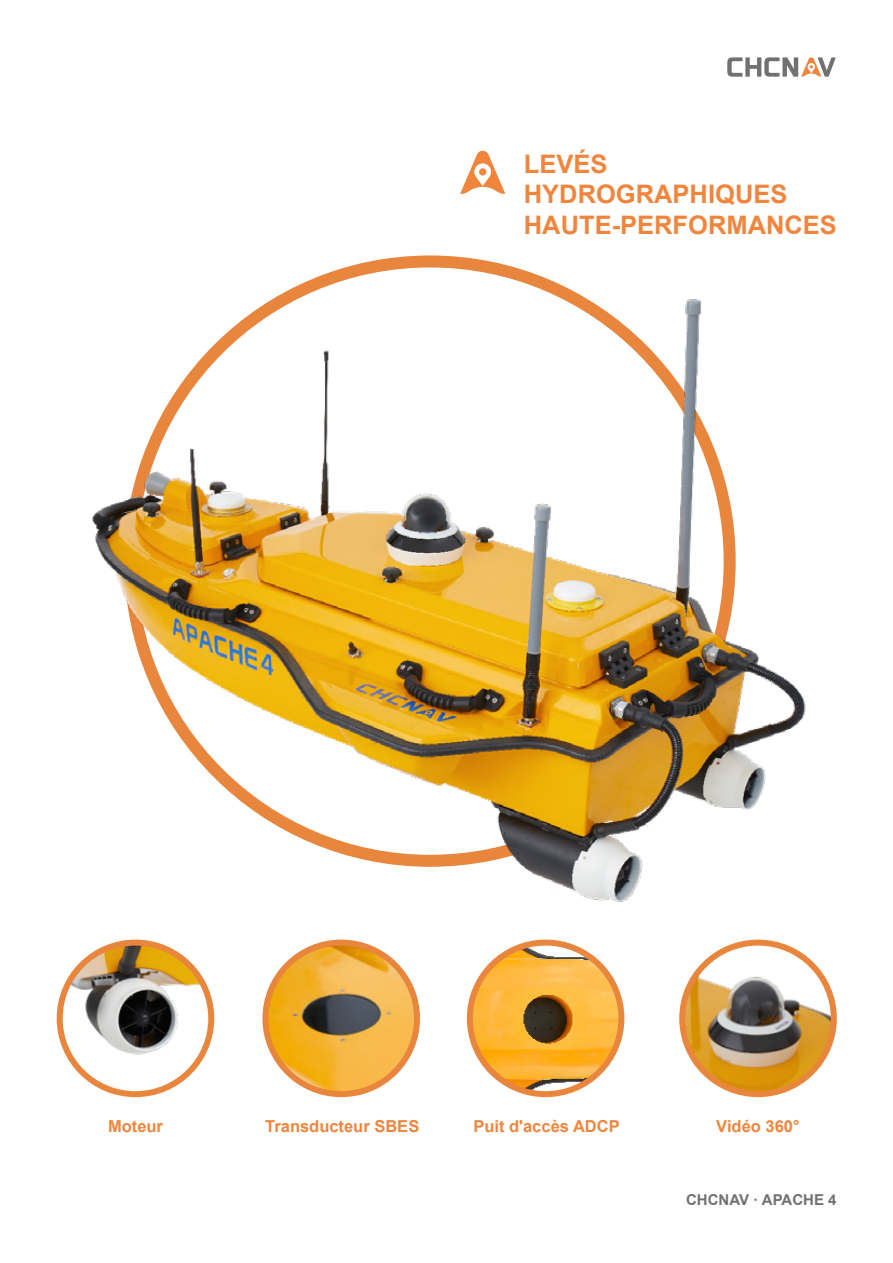
<style>
.page{position:relative;width:893px;height:1263px;background:#fff}
.page>*{position:absolute;margin:0;border:0;box-sizing:border-box;transform-origin:0 0}
.t1{font:700 25.5px/30.6px "Arial";color:#f0863d}
.t2{font:700 16.5px "Arial";color:#f0863d}
.t3{font:700 15px "Arial";color:#727171}
</style>
<div class="page">
<svg style="left:727px;top:57px;width:109px;height:20px"></svg>
<svg style="left:460px;top:151px;width:45px;height:43px"></svg>
<div style="left:479px;top:168px;width:7px;height:8px;background:#f0863d;border-radius:4px"></div>
<img style="left:92px;top:256px;width:714px;height:646px">
<img style="left:66px;top:946px;width:145px;height:118px">
<div style="left:57px;top:939px;width:157px;height:158px;border:6px solid #e9863d;border-radius:50%"></div>
<img style="left:265px;top:942px;width:152px;height:152px;border-radius:76px">
<div style="left:262px;top:939px;width:158px;height:158px;border:6px solid #e9863d;border-radius:50%"></div>
<img style="left:682px;top:942px;width:152px;height:152px;border-radius:76px">
<div style="left:679px;top:939px;width:158px;height:158px;border:6px solid #e9863d;border-radius:50%"></div>
<img style="left:470px;top:942px;width:151px;height:152px;border-radius:76px">
<div style="left:467px;top:939px;width:157px;height:158px;border:6px solid #e9863d;border-radius:50%"></div>
<h1 class="t1" style="left:524px;top:149px;width:315px">LEVÉS<br>HYDROGRAPHIQUES<br>HAUTE-PERFORMANCES</h1>
<p class="t2" style="left:108px;top:1115px;width:56px">Moteur</p>
<p class="t2" style="left:265px;top:1115px;width:156px">Transducteur SBES</p>
<p class="t2" style="left:473px;top:1115px;width:148px">Puit d'accès ADCP</p>
<p class="t2" style="left:716px;top:1115px;width:85px">Vidéo 360°</p>
<p class="t3" style="left:686px;top:1189px;width:152px">CHCNAV · APACHE 4</p>
</div>
